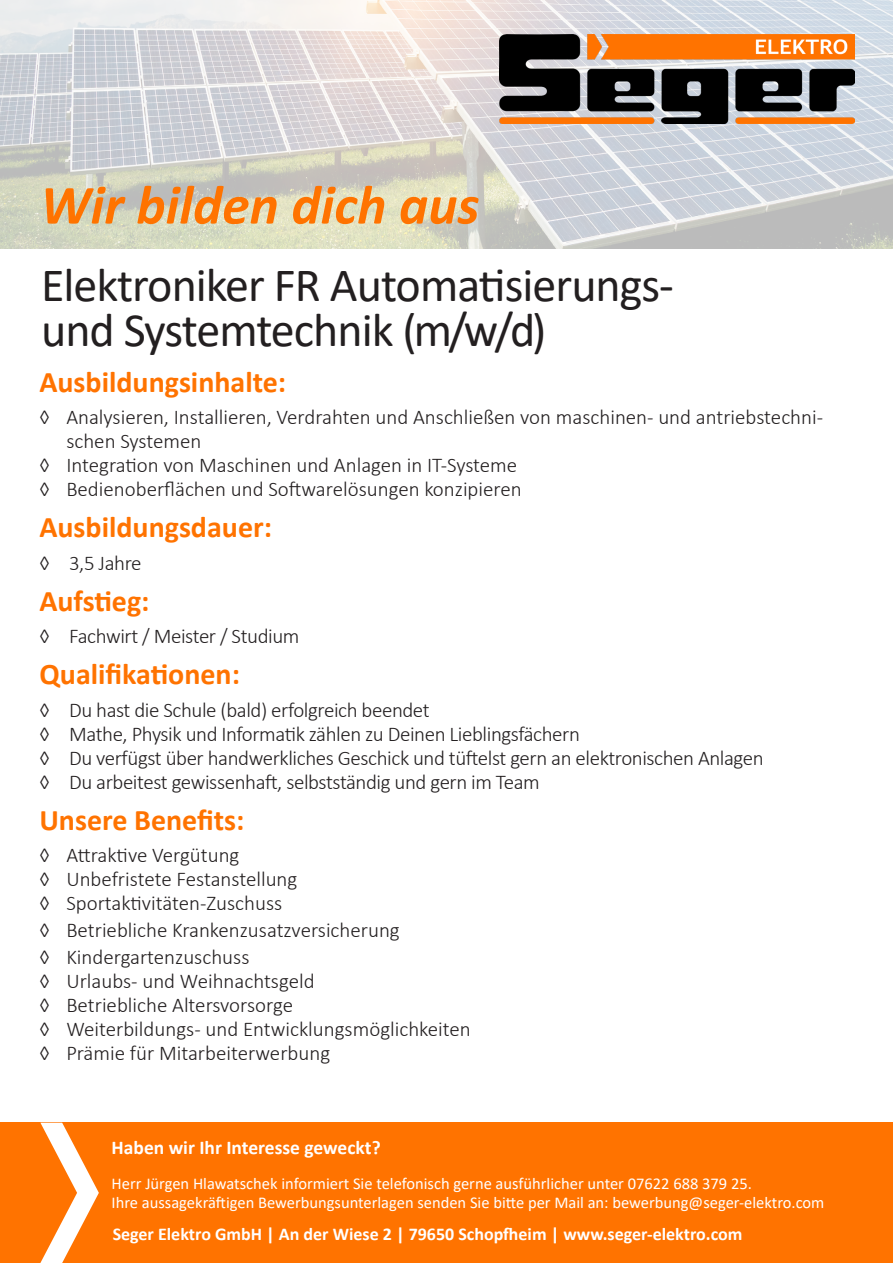
<style>
.page{position:relative;width:893px;height:1263px;background:#fff}
.page>*{position:absolute;margin:0;border:0;box-sizing:border-box;transform-origin:0 0}
.t1{font:italic 700 55.5px "Calibri";color:#ff7300}
.t2{font:48px/45px "Calibri";letter-spacing:-.02em;color:#231f20}
.t3{font:700 30px "Calibri";color:#ff7300}
.t4{font:300 21px/24px "Calibri";letter-spacing:-.005em;color:#231f20}
.t5{font:700 19.5px "Calibri";color:#fff}
.t6{font:700 18px "Calibri";color:#fff}
.t7{font:16.5px "Calibri";color:#fff}
</style>
<div class="page">
<img style="left:0;top:0;width:893px;height:249px">
<div style="left:0;top:1123px;width:893px;height:140px;background:#ff7300"></div>
<svg style="left:40px;top:1123px;width:59px;height:140px"></svg>
<img style="left:500px;top:35px;width:354px;height:89px">
<p class="t1" style="left:40px;top:166px;width:441px">Wir bilden dich aus</p>
<p class="t2" style="left:41px;top:261px;width:634px">Elektroniker FR Automatisierungs&shy;und Systemtechnik (m/w/d)</p>
<p class="t3" style="left:39px;top:360px;width:248px">Ausbildungsinhalte:</p>
<p class="t4" style="left:66px;top:405px;width:758px;text-indent:-27px">◊ Analysieren, Installieren, Verdrahten und Anschließen von maschinen- und antriebstechni&shy;schen Systemen</p>
<p class="t4" style="left:39px;top:453px;width:479px">◊ Integration von Maschinen und Anlagen in IT-Systeme</p>
<p class="t4" style="left:39px;top:477px;width:484px">◊ Bedienoberflächen und Softwarelösungen konzipieren</p>
<p class="t3" style="left:39px;top:506px;width:234px">Ausbildungsdauer:</p>
<p class="t4" style="left:39px;top:550px;width:104px">◊ 3,5 Jahre</p>
<p class="t3" style="left:39px;top:579px;width:112px">Aufstieg:</p>
<p class="t4" style="left:39px;top:624px;width:262px">◊ Fachwirt / Meister / Studium</p>
<p class="t3" style="left:39px;top:653px;width:202px">Qualifikationen:</p>
<p class="t4" style="left:39px;top:697px;width:392px">◊ Du hast die Schule (bald) erfolgreich beendet</p>
<p class="t4" style="left:39px;top:721px;width:542px">◊ Mathe, Physik und Informatik zählen zu Deinen Lieblingsfächern</p>
<p class="t4" style="left:39px;top:745px;width:726px">◊ Du verfügst über handwerkliches Geschick und tüftelst gern an elektronischen Anlagen</p>
<p class="t4" style="left:39px;top:769px;width:502px">◊ Du arbeitest gewissenhaft, selbstständig und gern im Team</p>
<p class="t3" style="left:39px;top:799px;width:207px">Unsere Benefits:</p>
<p class="t4" style="left:39px;top:843px;width:202px">◊ Attraktive Vergütung</p>
<p class="t4" style="left:39px;top:867px;width:260px">◊ Unbefristete Festanstellung</p>
<p class="t4" style="left:39px;top:891px;width:244px">◊ Sportaktivitäten-Zuschuss</p>
<p class="t4" style="left:39px;top:918px;width:362px">◊ Betriebliche Krankenzusatzversicherung</p>
<p class="t4" style="left:39px;top:945px;width:212px">◊ Kindergartenzuschuss</p>
<p class="t4" style="left:39px;top:969px;width:277px">◊ Urlaubs- und Weihnachtsgeld</p>
<p class="t4" style="left:39px;top:993px;width:255px">◊ Betriebliche Altersvorsorge</p>
<p class="t4" style="left:39px;top:1017px;width:433px">◊ Weiterbildungs- und Entwicklungsmöglichkeiten</p>
<p class="t4" style="left:39px;top:1041px;width:292px">◊ Prämie für Mitarbeiterwerbung</p>
<p class="t5" style="left:112px;top:1133px;width:271px">Haben wir Ihr Interesse geweckt?</p>
<p class="t7" style="left:112px;top:1172px;width:642px">Herr Jürgen Hlawatschek informiert Sie telefonisch gerne ausführlicher unter 07622 688 379 25.</p>
<p class="t7" style="left:112px;top:1191px;width:714px">Ihre aussagekräftigen Bewerbungsunterlagen senden Sie bitte per Mail an: bewerbung@seger-elektro.com</p>
<p class="t6" style="left:113px;top:1221px;width:631px">Seger Elektro GmbH | An der Wiese 2 | 79650 Schopfheim | www.seger-elektro.com</p>
</div>
